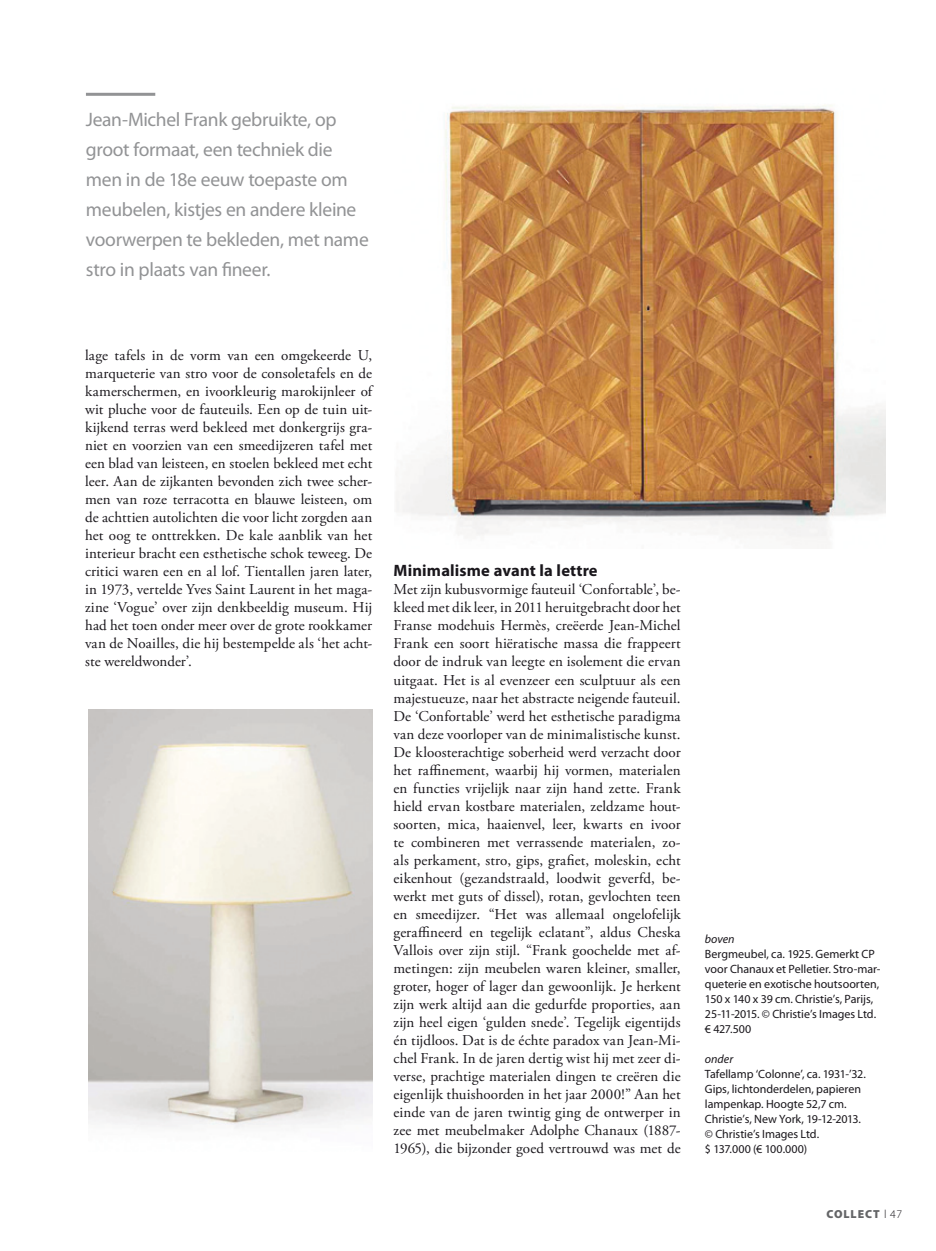
<style>
.page{position:relative;width:936px;height:1251px;background:#fff}
.page>*{position:absolute;margin:0;border:0;box-sizing:border-box;transform-origin:0 0}
.t1{font:19.5px/30px "Myriad Pro";letter-spacing:-.015em;color:#929395}
.t2{font:700 16.5px "Myriad Pro";letter-spacing:.01em;color:#1a171c}
.t3{font:15px/18px "Adobe Garamond Pro";color:#1a171c;text-align:justify}
.t4{font:12px/15px "Myriad Pro";color:#1a171c}
.t5{font:italic 12px "Myriad Pro";color:#1a171c}
.t6{font:900 11.7px "Myriad Pro";letter-spacing:.08em;color:#646567}
.s1{font-weight:300;color:#1a171c}
</style>
<div class="page">
<hr style="left:86px;top:93px;width:69px;height:3px;background:#929395">
<img style="left:396px;top:105px;width:489px;height:435px">
<img style="left:89px;top:709px;width:283px;height:419px">
<h1 class="t1" style="left:86px;top:104px;width:284px">Jean-Michel Frank gebruikte, op groot formaat, een techniek die men in de 18e eeuw toepaste om meubelen, kistjes en andere kleine voorwerpen te bekleden, met name stro in plaats van fineer.</h1>
<p class="t3" style="left:85px;top:347px;width:289px">lage tafels in de vorm van een omgekeerde U, marqueterie van stro voor de consoletafels en de kamerschermen, en ivoorkleurig marokijnleer of wit pluche voor de fauteuils. Een op de tuin uit&shy;kijkend terras werd bekleed met donkergrijs gra&shy;niet en voorzien van een smeedijzeren tafel met een blad van leisteen, en stoelen bekleed met echt leer. Aan de zijkanten bevonden zich twee scher&shy;men van roze terracotta en blauwe leisteen, om de achttien autolichten die voor licht zorgden aan het oog te onttrekken. De kale aanblik van het interieur bracht een esthetische schok teweeg. De critici waren een en al lof. Tientallen jaren later, in 1973, vertelde Yves Saint Laurent in het maga&shy;zine ‘Vogue’ over zijn denkbeeldig museum. Hij had het toen onder meer over de grote rookkamer van de Noailles, die hij bestempelde als ‘het acht&shy;ste wereldwonder’.</p>
<p class="t2" style="left:393px;top:561px;width:206px">Minimalisme avant la lettre</p>
<p class="t3" style="left:393px;top:581px;width:289px">Met zijn kubusvormige fauteuil ‘Confortable’, be&shy;kleed met dik leer, in 2011 heruitgebracht door het Franse modehuis Hermès, creëerde Jean-Michel Frank een soort hiëratische massa die frappeert door de indruk van leegte en isolement die ervan uitgaat. Het is al evenzeer een sculptuur als een majestueuze, naar het abstracte neigende fauteuil.<br>De ‘Confortable’ werd het esthetische paradigma van deze voorloper van de minimalistische kunst.<br>De kloosterachtige soberheid werd verzacht door het raffinement, waarbij hij vormen, materialen en functies vrijelijk naar zijn hand zette. Frank hield ervan kostbare materialen, zeldzame hout&shy;soorten, mica, haaienvel, leer, kwarts en ivoor te combineren met verrassende materialen, zo&shy;als perkament, stro, gips, grafiet, moleskin, echt eikenhout (gezandstraald, loodwit geverfd, be&shy;werkt met guts of dissel), rotan, gevlochten teen en smeedijzer. “Het was allemaal ongelofelijk geraffineerd en tegelijk eclatant”, aldus Cheska Vallois over zijn stijl. “Frank goochelde met af&shy;metingen: zijn meubelen waren kleiner, smaller, groter, hoger of lager dan gewoonlijk. Je herkent zijn werk altijd aan die gedurfde proporties, aan zijn heel eigen ‘gulden snede’. Tegelijk eigentijds én tijdloos. Dat is de échte paradox van Jean-Mi&shy;chel Frank. In de jaren dertig wist hij met zeer di&shy;verse, prachtige materialen dingen te creëren die eigenlijk thuishoorden in het jaar 2000!” Aan het einde van de jaren twintig ging de ontwerper in zee met meubelmaker Adolphe Chanaux (1887- 1965), die bijzonder goed vertrouwd was met de</p>
<p class="t5" style="left:705px;top:932px;width:31px">boven</p>
<p class="t4" style="left:705px;top:946px;width:177px">Bergmeubel, ca. 1925. Gemerkt CP voor Chanaux et Pelletier. Stro-mar&shy;queterie en exotische houtsoorten,<br>150 x 140 x 39 cm. Christie’s, Parijs,<br>25-11-2015. © Christie’s Images Ltd. € 427.500</p>
<p class="t5" style="left:705px;top:1052px;width:30px">onder</p>
<p class="t4" style="left:705px;top:1066px;width:162px">Tafellamp ‘Colonne’, ca. 1931-’32.<br>Gips, lichtonderdelen, papieren lampenkap. Hoogte 52,7 cm.<br>Christie’s, New York, 19-12-2013. © Christie’s Images Ltd.<br>$ 137.000 (€ 100.000)</p>
<p class="t6" style="left:826px;top:1207px;width:77px">COLLECT <span class="s1">l 47</span></p>
</div>
